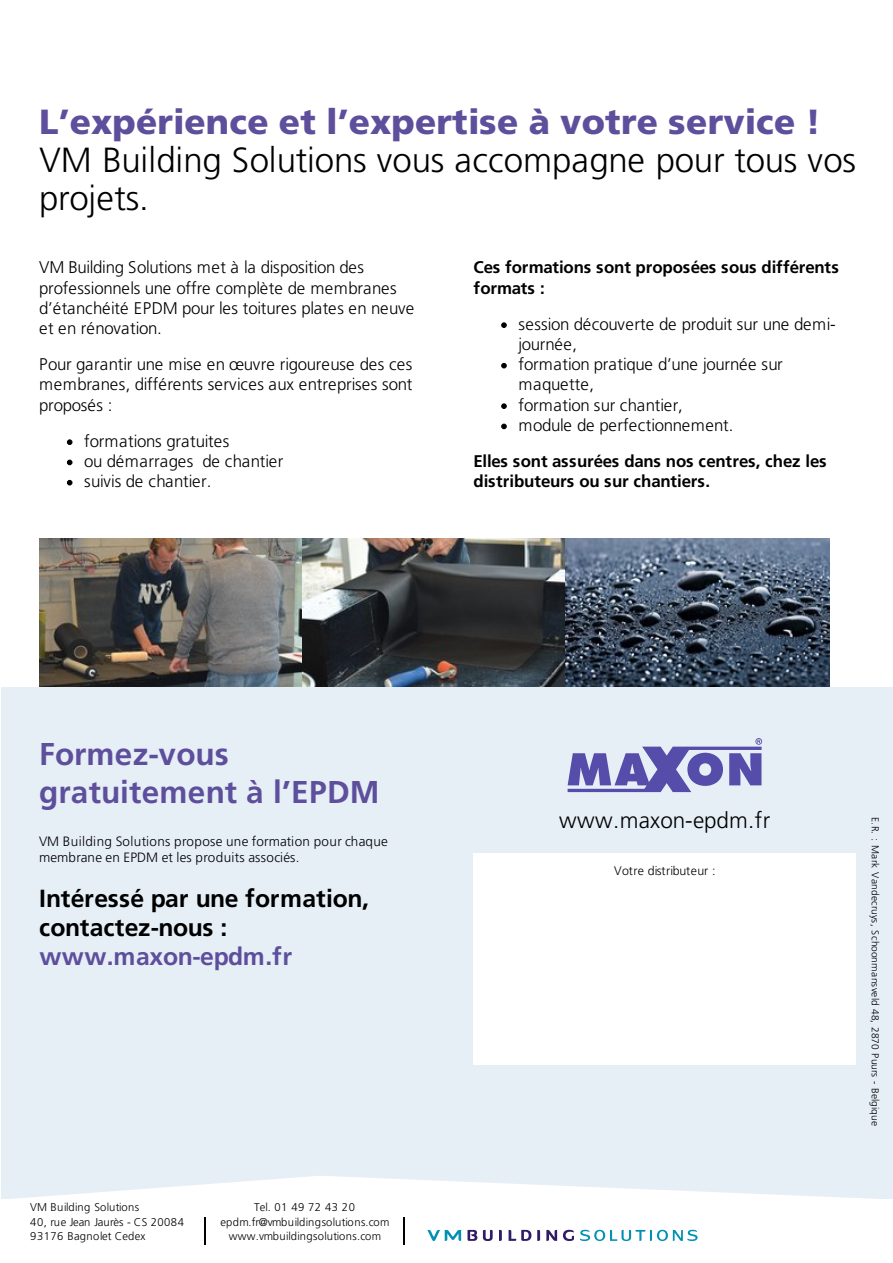
<style>
.page{position:relative;width:893px;height:1263px;background:#fff}
.page>*{position:absolute;margin:0;border:0;box-sizing:border-box;transform-origin:0 0}
.t1{font:300 34.8px/38.2px "Frutiger LT Std";letter-spacing:-.01em;color:#000}
.t2{font:900 34.8px "Frutiger LT Std";letter-spacing:.005em;color:#5e4f9c}
.t3{font:700 31.5px/38.2px "Frutiger LT Std";letter-spacing:.005em;color:#5e4f9c}
.t4{font:700 24.75px/29.2px "Frutiger LT Std";letter-spacing:-.01em;color:#000}
.t5{font:700 24.75px "Frutiger LT Std";letter-spacing:-.01em;color:#5e4f9c}
.t6{font:300 22.5px "Frutiger LT Std";letter-spacing:.005em;color:#000}
.t7{font:300 16.8px/20.2px "Frutiger LT Std";letter-spacing:-.02em;color:#000}
.t8{font:300 16.8px/20.2px "Frutiger LT Std";color:#000;text-align:justify}
.t9{font:700 16.8px/20.2px "Frutiger LT Std";letter-spacing:-.01em;color:#000}
.t10{font:300 13.5px/15.8px "Frutiger LT Std";letter-spacing:.025em;color:#000}
.t11{font:300 12.3px "Frutiger LT Std";letter-spacing:-.01em;color:#000}
.t12{font:300 11.25px/13.5px "Frutiger LT Std";letter-spacing:.02em;color:#000;text-align:center}
.t13{font:300 11.25px/13.5px "Frutiger LT Std";letter-spacing:.045em;color:#000}
.t14{font:300 10.2px "Frutiger LT Std";color:#000}
</style>
<div class="page">
<svg style="left:205px;top:1217px;width:1px;height:27px"></svg>
<svg style="left:404px;top:1217px;width:1px;height:27px"></svg>
<svg style="left:483px;top:1230px;width:10px;height:11px"></svg>
<svg style="left:509px;top:1230px;width:22px;height:11px"></svg>
<svg style="left:467px;top:1230px;width:10px;height:11px"></svg>
<svg style="left:537px;top:1230px;width:3px;height:11px"></svg>
<svg style="left:499px;top:1230px;width:3px;height:11px"></svg>
<svg style="left:546px;top:1230px;width:11px;height:11px"></svg>
<svg style="left:563px;top:1230px;width:11px;height:11px"></svg>
<svg style="left:580px;top:1230px;width:118px;height:11px"></svg>
<svg style="left:427px;top:1230px;width:34px;height:11px"></svg>
<svg style="left:67px;top:439px;width:6px;height:6px"></svg>
<svg style="left:67px;top:460px;width:6px;height:5px"></svg>
<svg style="left:67px;top:480px;width:6px;height:5px"></svg>
<svg style="left:501px;top:322px;width:6px;height:6px"></svg>
<svg style="left:501px;top:363px;width:6px;height:5px"></svg>
<svg style="left:501px;top:403px;width:6px;height:6px"></svg>
<svg style="left:501px;top:424px;width:6px;height:5px"></svg>
<img style="left:39px;top:539px;width:790px;height:148px">
<div style="left:1px;top:687px;width:892px;height:512px;background:#e6eef6"></div>
<div style="left:474px;top:853px;width:382px;height:211px;background:#fff"></div>
<svg style="left:568px;top:738px;width:194px;height:54px"></svg>
<svg style="left:15px;top:1176px;width:855px;height:23px"></svg>
<h1 class="t2" style="left:39px;top:107px;width:783px">L’expérience et l’expertise à votre service !</h1>
<h1 class="t1" style="left:39px;top:144px;width:818px">VM Building Solutions vous accompagne pour tous vos projets.</h1>
<p class="t7" style="left:39px;top:259px;width:377px">VM Building Solutions met à la disposition des professionnels une offre complète de membranes d’étanchéité EPDM pour les toitures plates en neuve et en rénovation.</p>
<p class="t8" style="left:39px;top:355px;width:375px">Pour garantir une mise en œuvre rigoureuse des ces membranes, différents services aux entreprises sont proposés :</p>
<p class="t8" style="left:84px;top:432px;width:201px;text-align:left">formations gratuites<br>ou démarrages de chantier suivis de chantier.</p>
<p class="t9" style="left:474px;top:259px;width:367px">Ces formations sont proposées sous différents formats :</p>
<p class="t7" style="left:518px;top:315px;width:319px">session découverte de produit sur une demi&shy;journée,<br>formation pratique d’une journée sur maquette,<br>formation sur chantier,<br>module de perfectionnement.</p>
<p class="t9" style="left:474px;top:452px;width:354px">Elles sont assurées dans nos centres, chez les distributeurs ou sur chantiers.</p>
<h2 class="t3" style="left:39px;top:737px;width:342px">Formez-vous gratuitement à l’EPDM</h2>
<p class="t10" style="left:39px;top:834px;width:350px">VM Building Solutions propose une formation pour chaque membrane en EPDM et les produits associés.</p>
<h3 class="t4" style="left:39px;top:885px;width:331px">Intéressé par une formation, contactez-nous :</h3>
<h3 class="t5" style="left:39px;top:946px;width:254px">www.maxon-epdm.fr</h3>
<p class="t12" style="left:30px;top:1201px;width:111px">VM Building Solutions</p>
<p class="t13" style="left:254px;top:1201px;width:102px">Tel. 01 49 72 43 20</p>
<p class="t13" style="left:30px;top:1216px;width:155px">40, rue Jean Jaurès - CS 20084<br>93176 Bagnolet Cedex</p>
<p class="t12" style="left:220px;top:1216px;width:171px">epdm.fr@vmbuildingsolutions.com www.vmbuildingsolutions.com</p>
<h3 class="t6" style="left:559px;top:811px;width:213px">www.maxon-epdm.fr</h3>
<p class="t11" style="left:614px;top:866px;width:103px">Votre distributeur :</p>
<p class="t14" style="left:880px;top:817px;width:310px;rotate:90deg">E.R. : Mark Vandecruys, Schoonmansveld 48, 2870 Puurs - Belgique</p>
</div>
